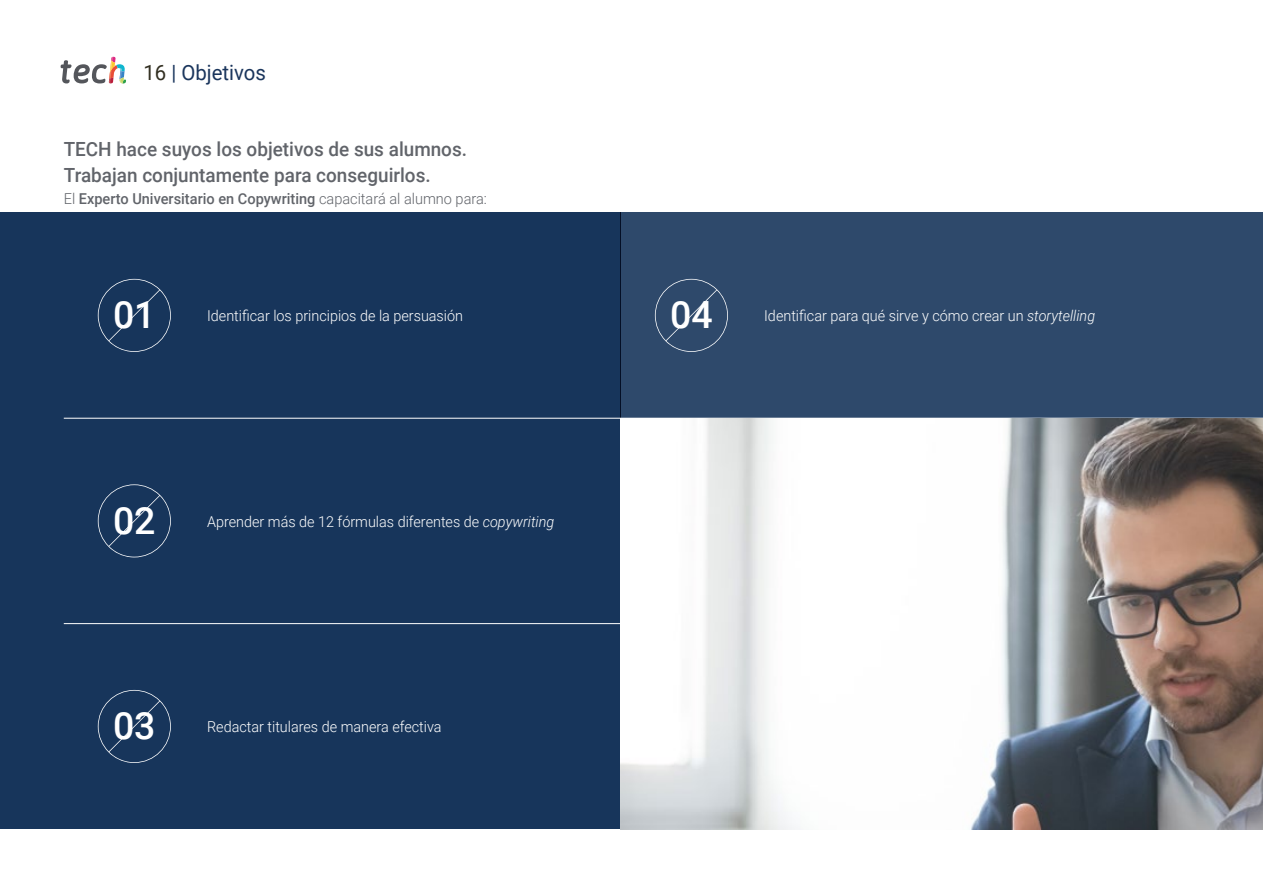
<style>
.page{position:relative;width:1263px;height:893px;background:#fff}
.page>*{position:absolute;margin:0;border:0;box-sizing:border-box;transform-origin:0 0}
.t1{font:500 37.5px "Roboto";color:#fff}
.t2{font:21px "Roboto";color:#1a355c}
.t3{font:500 19.5px/25.5px "Roboto";color:#61646a}
.t4{font:300 15px "Roboto";color:#fff;scale:.96 1}
.t5{font:500 15px "Roboto";color:#61646a}
.s1{color:#312e20}
.s2{font-weight:300}
.s3{font-style:italic}
</style>
<div class="page">
<svg style="left:61px;top:57px;width:65px;height:27px"></svg>
<div style="left:0;top:213px;width:621px;height:616px;background:#17355b"></div>
<div style="left:621px;top:213px;width:642px;height:616px;background:#2e496b"></div>
<svg style="left:98px;top:279px;width:73px;height:73px"></svg>
<svg style="left:98px;top:484px;width:73px;height:73px"></svg>
<svg style="left:98px;top:690px;width:73px;height:73px"></svg>
<hr style="left:64px;top:418px;width:1199px;height:1px;background:#fff">
<hr style="left:64px;top:623px;width:1199px;height:1px;background:#fff">
<img style="left:621px;top:418px;width:642px;height:411px">
<svg style="left:655px;top:279px;width:73px;height:73px"></svg>
<h2 class="t2" style="left:144px;top:57px;width:124px"><span class="s1">16</span> | Objetivos</h2>
<h3 class="t3" style="left:64px;top:136px;width:405px">TECH hace suyos los objetivos de sus alumnos.<br>Trabajan conjuntamente para conseguirlos.</h3>
<p class="t5" style="left:64px;top:188px;width:425px"><span class="s2">El</span> Experto Universitario en Copywriting <span class="s2">capacitará al alumno para:</span></p>
<h1 class="t1" style="left:113px;top:288px;width:44px">01</h1>
<p class="t4" style="left:207px;top:305px;width:268px">Identificar los principios de la persuasión</p>
<h1 class="t1" style="left:113px;top:494px;width:44px">02</h1>
<p class="t4" style="left:207px;top:511px;width:363px">Aprender más de 12 fórmulas diferentes de <span class="s3">copywriting</span></p>
<h1 class="t1" style="left:113px;top:699px;width:44px">03</h1>
<p class="t4" style="left:207px;top:716px;width:246px">Redactar titulares de manera efectiva</p>
<h1 class="t1" style="left:670px;top:288px;width:44px">04</h1>
<p class="t4" style="left:764px;top:305px;width:346px">Identificar para qué sirve y cómo crear un <span class="s3">storytelling</span></p>
</div>
